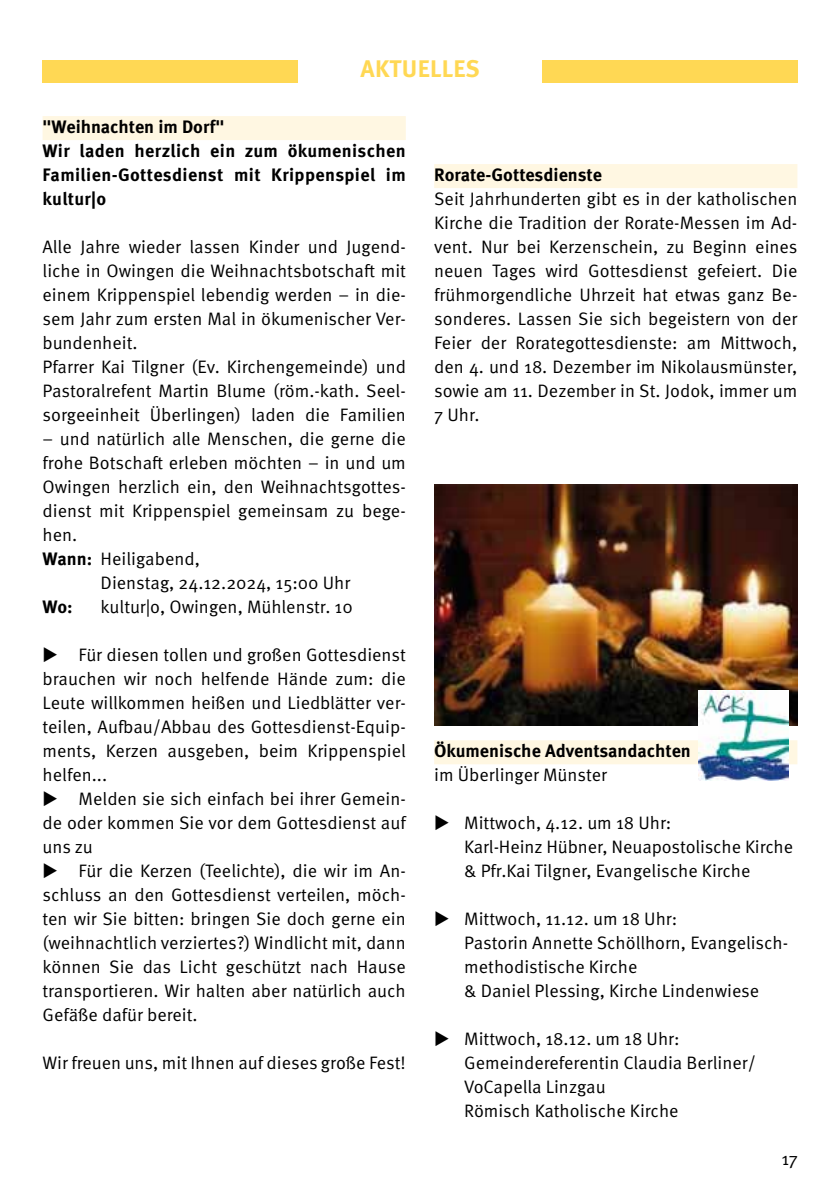
<style>
.page{position:relative;width:840px;height:1191px;background:#fff}
.page>*{position:absolute;margin:0;border:0;box-sizing:border-box;transform-origin:0 0}
.t1{font:700 24px "Meta Pro";letter-spacing:.01em;color:#ffd854}
.t2{font:18px/24px "Meta Pro Norm";color:#000}
.t3{font:700 18px/24px "Meta Pro";letter-spacing:.01em;color:#000}
.s1{font-family:"Meta Pro";font-weight:700}
</style>
<div class="page">
<div style="left:43px;top:60px;width:255px;height:22px;background:#ffd854"></div>
<div style="left:541px;top:60px;width:256px;height:22px;background:#ffd854"></div>
<div style="left:43px;top:116px;width:362px;height:24px;background:#fff7e2"></div>
<div style="left:434px;top:164px;width:363px;height:24px;background:#fff7e2"></div>
<div style="left:434px;top:740px;width:363px;height:24px;background:#fff7e2"></div>
<img style="left:434px;top:484px;width:362px;height:241px">
<img style="left:698px;top:690px;width:90px;height:91px">
<h1 class="t1" style="left:360px;top:49px;width:121px">AKTUELLES</h1>
<p class="t3" style="left:43px;top:114px;width:364px">"Weihnachten im Dorf"<br>Wir laden herzlich ein zum ökumenischen<br>Familien-Gottesdienst mit Krippenspiel im kultur|o</p>
<p class="t2" style="left:43px;top:234px;width:365px">Alle Jahre wieder lassen Kinder und Jugend&shy;liche in Owingen die Weihnachtsbotschaft mit einem Krippenspiel lebendig werden – in die&shy;sem Jahr zum ersten Mal in ökumenischer Ver&shy;bundenheit.<br>Pfarrer Kai Tilgner (Ev. Kirchengemeinde) und Pastoralrefent Martin Blume (röm.-kath. Seel&shy;sorgeeinheit Überlingen) laden die Familien</p>
<p class="t2" style="left:43px;top:426px;width:364px">– und natürlich alle Menschen, die gerne die</p>
<p class="t2" style="left:43px;top:450px;width:364px">frohe Botschaft erleben möchten – in und um</p>
<p class="t2" style="left:43px;top:474px;width:364px">Owingen herzlich ein, den Weihnachtsgottes-</p>
<p class="t2" style="left:43px;top:498px;width:364px">dienst mit Krippenspiel gemeinsam zu bege-</p>
<p class="t2" style="left:43px;top:522px;width:36px">hen.</p>
<p class="t2" style="left:43px;top:546px;width:159px"><span class="s1">Wann:</span> Heiligabend,</p>
<p class="t2" style="left:101px;top:570px;width:251px">Dienstag, 24.12.2024, 15:00 Uhr</p>
<p class="t3" style="left:43px;top:594px;width:32px">Wo:</p>
<p class="t2" style="left:101px;top:594px;width:253px">kultur|o, Owingen, Mühlenstr. 10</p>
<p class="t2" style="left:43px;top:642px;width:365px;text-align:justify">◆ Für diesen tollen und großen Gottesdienst brauchen wir noch helfende Hände zum: die Leute willkommen heißen und Liedblätter ver&shy;teilen, Aufbau/Abbau des Gottesdienst-Equip&shy;ments, Kerzen ausgeben, beim Krippenspiel helfen...</p>
<p class="t2" style="left:43px;top:786px;width:364px;text-align:justify">◆ Melden sie sich einfach bei ihrer Gemein&shy;de oder kommen Sie vor dem Gottesdienst auf uns zu</p>
<p class="t2" style="left:43px;top:857px;width:364px;text-align:justify">◆ Für die Kerzen (Teelichte), die wir im An&shy;schluss an den Gottesdienst verteilen, möch&shy;ten wir Sie bitten: bringen Sie doch gerne ein (weihnachtlich verziertes?) Windlicht mit, dann können Sie das Licht geschützt nach Hause transportieren. Wir halten aber natürlich auch Gefäße dafür bereit.</p>
<p class="t2" style="left:43px;top:1049px;width:364px">Wir freuen uns, mit Ihnen auf dieses große Fest!</p>
<p class="t3" style="left:434px;top:162px;width:169px">Rorate-Gottesdienste</p>
<p class="t2" style="left:434px;top:186px;width:364px;text-align:justify">Seit Jahrhunderten gibt es in der katholischen Kirche die Tradition der Rorate-Messen im Ad&shy;vent. Nur bei Kerzenschein, zu Beginn eines neuen Tages wird Gottesdienst gefeiert. Die frühmorgendliche Uhrzeit hat etwas ganz Be&shy;sonderes. Lassen Sie sich begeistern von der Feier der Rorategottesdienste: am Mittwoch, den 4. und 18. Dezember im Nikolausmünster, sowie am 11. Dezember in St. Jodok, immer um 7 Uhr.</p>
<p class="t3" style="left:434px;top:738px;width:258px">Ökumenische Adventsandachten</p>
<p class="t2" style="left:434px;top:762px;width:174px">im Überlinger Münster</p>
<p class="t2" style="left:464px;top:810px;width:330px;text-indent:-30px">◆ Mittwoch, 4.12. um 18 Uhr:<br>Karl-Heinz Hübner, Neuapostolische Kirche &amp; Pfr.Kai Tilgner, Evangelische Kirche</p>
<p class="t2" style="left:464px;top:906px;width:325px;text-indent:-30px">◆ Mittwoch, 11.12. um 18 Uhr:<br>Pastorin Annette Schöllhorn, Evangelisch&shy;methodistische Kirche<br>&amp; Daniel Plessing, Kirche Lindenwiese</p>
<p class="t2" style="left:464px;top:1026px;width:293px;text-indent:-30px">◆ Mittwoch, 18.12. um 18 Uhr:<br>Gemeindereferentin Claudia Berliner/<br>VoCapella Linzgau<br>Römisch Katholische Kirche</p>
<p class="t2" style="left:781px;top:1146px;width:18px">17</p>
</div>
